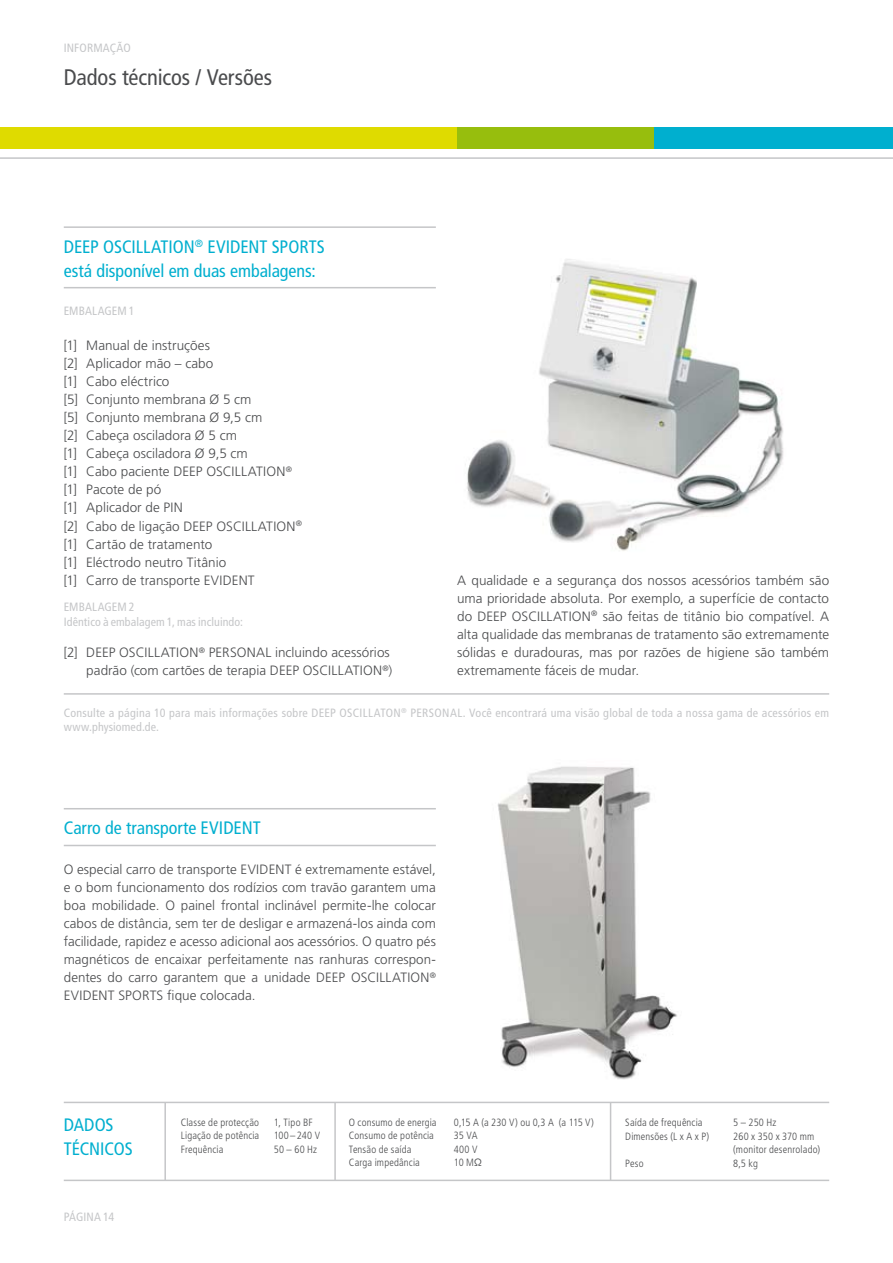
<style>
.page{position:relative;width:893px;height:1263px;background:#fff}
.page>*{position:absolute;margin:0;border:0;box-sizing:border-box;transform-origin:0 0}
.t1{font:condensed 22.5px "Frutiger LT Pro";letter-spacing:-.005em;color:#4a4b4d}
.t2{font:condensed 18px/24px "Frutiger LT Pro";letter-spacing:-.005em;color:#00afcf}
.t3{font:300 13.5px/18px "Frutiger LT Pro";letter-spacing:.005em;color:#4a4b4d;text-align:justify}
.t4{font:condensed 12px/14.4px "Frutiger LT Pro";letter-spacing:.02em;color:#c5c6c8}
.t5{font:300 condensed 10.5px/13.5px "Frutiger LT Pro";letter-spacing:.015em;color:#4a4b4d}
.t6{font:300 condensed 10.5px "Frutiger LT Pro";letter-spacing:-.015em;color:#4a4b4d}
</style>
<div class="page">
<hr style="left:0;top:157px;width:893px;height:2px;background:#c5c6c8">
<div style="left:0;top:128px;width:457px;height:21px;background:#dfdb00"></div>
<div style="left:654px;top:128px;width:239px;height:21px;background:#00afcf"></div>
<div style="left:457px;top:128px;width:197px;height:21px;background:#97be0d"></div>
<img style="left:497px;top:766px;width:180px;height:314px">
<hr style="left:64px;top:693px;width:765px;height:2px;background:#c5c6c8">
<hr style="left:64px;top:808px;width:372px;height:1px;background:#c5c6c8">
<hr style="left:64px;top:845px;width:372px;height:1px;background:#c5c6c8">
<hr style="left:64px;top:226px;width:372px;height:2px;background:#c5c6c8">
<hr style="left:64px;top:287px;width:372px;height:1px;background:#c5c6c8">
<hr style="left:64px;top:1102px;width:765px;height:1px;background:#c5c6c8">
<hr style="left:64px;top:1179px;width:765px;height:2px;background:#c5c6c8">
<hr style="left:334px;top:1102px;width:2px;height:78px;background:#c5c6c8">
<hr style="left:610px;top:1102px;width:1px;height:78px;background:#c5c6c8">
<hr style="left:164px;top:1102px;width:2px;height:78px;background:#c5c6c8">
<img style="left:465px;top:259px;width:319px;height:292px">
<p class="t4" style="left:64px;top:40px;width:11px">Informação</p>
<h1 class="t1" style="left:64px;top:64px;width:210px">Dados técnicos / Versões</h1>
<h2 class="t2" style="left:64px;top:235px;width:263px">DEEP OSCILLATION<sup>®</sup> EVIDENT SPORTS está disponível em duas embalagens:</h2>
<p class="t4" style="left:64px;top:304px;width:14px">Embalagem</p>
<p class="t4" style="left:129px;top:304px;width:7px">1</p>
<p class="t3" style="left:64px;top:336px;width:240px;text-align:left">[1] Manual de instruções<br>[2] Aplicador mão – cabo<br>[1] Cabo eléctrico<br>[5] Conjunto membrana Ø 5 cm<br>[5] Conjunto membrana Ø 9,5 cm<br>[2] Cabeça osciladora Ø 5 cm<br>[1] Cabeça osciladora Ø 9,5 cm<br>[1] Cabo paciente DEEP OSCILLATION<sup>® </sup>[1] Pacote de pó<br>[1] Aplicador de PIN<br>[2] Cabo de ligação DEEP OSCILLATION<sup>® </sup>[1] Cartão de tratamento<br>[1] Eléctrodo neutro Titânio<br>[1] Carro de transporte EVIDENT</p>
<p class="t3" style="left:457px;top:571px;width:374px">A qualidade e a segurança dos nossos acessórios também são uma prioridade absoluta. Por exemplo, a superfície de contacto do DEEP OSCILLATION<sup>®</sup> são feitas de titânio bio compatível. A alta qualidade das membranas de tratamento são extremamente sólidas e duradouras, mas por razões de higiene são também extremamente fáceis de mudar.</p>
<p class="t4" style="left:64px;top:705px;width:767px">Consulte a página 10 para mais informações sobre DEEP OSCILLATON<sup>®</sup> PERSONAL. Você encontrará uma visão global de toda a nossa gama de acessórios em www.physiomed.de.</p>
<p class="t4" style="left:64px;top:600px;width:14px">Embalagem</p>
<p class="t4" style="left:64px;top:600px;width:181px;text-indent:65px">2<br>Idêntico à embalagem 1, mas incluindo:</p>
<p class="t3" style="left:64px;top:643px;width:330px;text-align:right">[2] DEEP OSCILLATION<sup>®</sup> PERSONAL incluindo acessórios padrão (com cartões de terapia DEEP OSCILLATION<sup>®</sup>)</p>
<h2 class="t2" style="left:64px;top:816px;width:198px">Carro de transporte EVIDENT</h2>
<p class="t3" style="left:64px;top:860px;width:374px">O especial carro de transporte EVIDENT é extremamente estável, e o bom funcionamento dos rodízios com travão garantem uma boa mobilidade. O painel frontal inclinável permite-lhe colocar cabos de distância, sem ter de desligar e armazená-los ainda com facilidade, rapidez e acesso adicional aos acessórios. O quatro pés magnéticos de encaixar perfeitamente nas ranhuras correspon&shy;dentes do carro garantem que a unidade DEEP OSCILLATION<sup>® </sup>EVIDENT SPORTS fique colocada.</p>
<h2 class="t2" style="left:64px;top:1113px;width:70px">DADOS<br>TÉCNICOS</h2>
<p class="t4" style="left:64px;top:1210px;width:20px">página</p>
<p class="t4" style="left:103px;top:1210px;width:13px">14</p>
<p class="t5" style="left:181px;top:1115px;width:80px">Classe de protecção</p>
<p class="t5" style="left:274px;top:1115px;width:40px">1, Tipo BF</p>
<p class="t5" style="left:181px;top:1129px;width:80px">Ligação de potência</p>
<p class="t5" style="left:274px;top:1129px;width:48px">100–240 V</p>
<p class="t5" style="left:181px;top:1142px;width:44px">Frequência</p>
<p class="t5" style="left:274px;top:1142px;width:45px">50 – 60 Hz</p>
<p class="t5" style="left:349px;top:1115px;width:89px">O consumo de energia</p>
<p class="t6" style="left:454px;top:1116px;width:141px">0,15 A (a 230 V) ou 0,3 A (a 115 V)</p>
<p class="t5" style="left:349px;top:1129px;width:87px">Consumo de potência</p>
<p class="t5" style="left:454px;top:1129px;width:25px">35 VA</p>
<p class="t5" style="left:349px;top:1142px;width:64px">Tensão de saída</p>
<p class="t5" style="left:454px;top:1142px;width:25px">400 V</p>
<p class="t5" style="left:349px;top:1156px;width:72px">Carga impedância</p>
<p class="t5" style="left:454px;top:1156px;width:30px">10 MΩ</p>
<p class="t5" style="left:625px;top:1116px;width:79px">Saída de frequência</p>
<p class="t5" style="left:733px;top:1116px;width:45px">5 – 250 Hz</p>
<p class="t5" style="left:625px;top:1129px;width:85px">Dimensões (L x A x P)</p>
<p class="t5" style="left:733px;top:1129px;width:88px">260 x 350 x 370 mm (monitor desenrolado)</p>
<p class="t5" style="left:625px;top:1156px;width:20px">Peso</p>
<p class="t5" style="left:733px;top:1156px;width:26px">8,5 kg</p>
</div>
